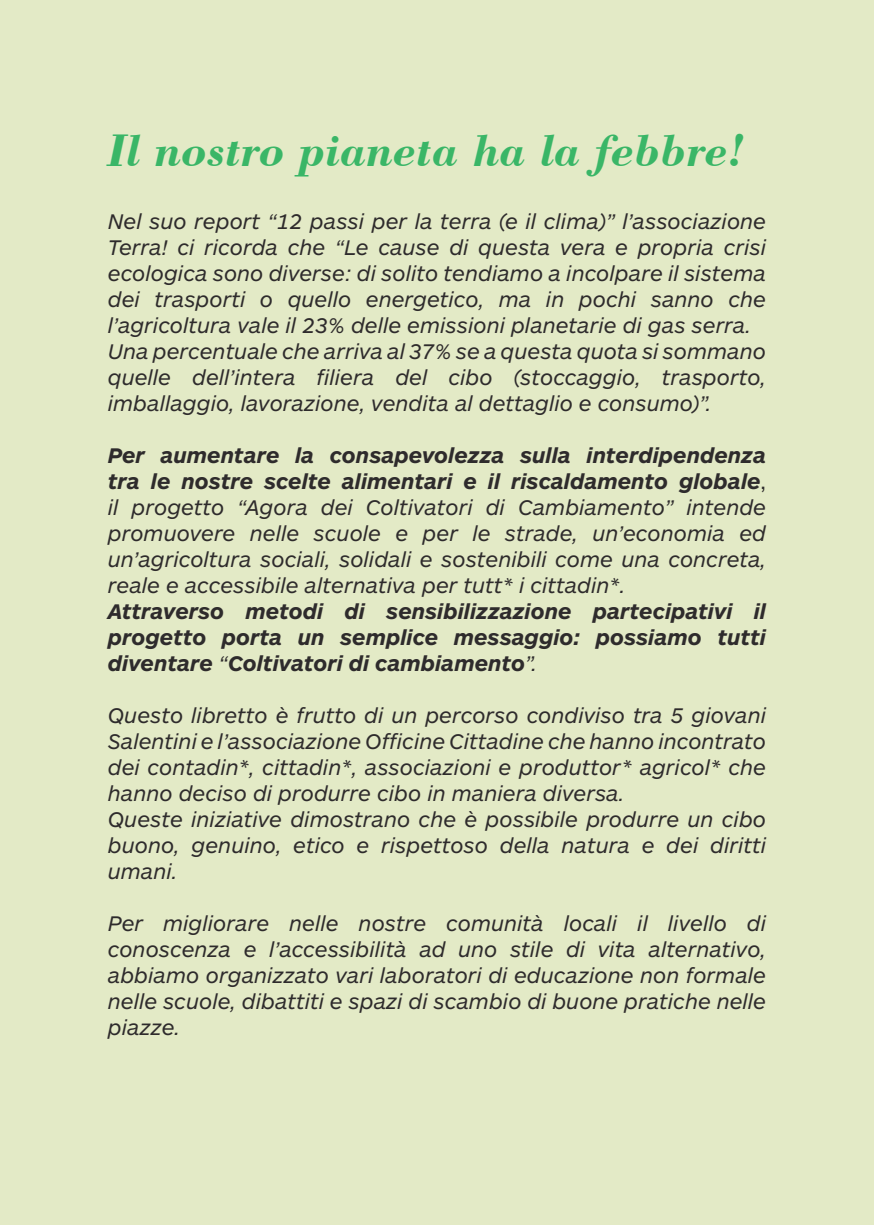
<style>
.page{position:relative;width:874px;height:1225px;background:#fff}
.page>*{position:absolute;margin:0;border:0;box-sizing:border-box;transform-origin:0 0}
.t1{font:italic 700 48px "Bodoni BT";color:#3ab667}
.t2{font:italic 22px/26px "ARS Maquette Pro";color:#2e2b2c}
.t3{font:italic 700 22px/26px "ARS Maquette Pro";color:#2e2b2c;text-align:justify}
.s1{font-weight:700}
.s2{font-style:normal}
.s3{font-weight:400}
</style>
<div class="page">
<div style="left:0;top:0;width:873px;height:1225px;background:#e3eac6"></div>
<h1 class="t1" style="left:108px;top:120px;width:638px">Il nostro pianeta ha la febbre!</h1>
<p class="t2" style="left:108px;top:207px;width:659px">Nel suo report “12 passi per la terra (e il clima)” l’associazione Terra! ci ricorda che “Le cause di questa vera e propria crisi ecologica sono diverse: di solito tendiamo a incolpare il sistema dei trasporti o quello energetico, ma in pochi sanno che l’agricoltura vale il 23% delle emissioni planetarie di gas serra.<br>Una percentuale che arriva al 37% se a questa quota si sommano quelle dell’intera filiera del cibo (stoccaggio, trasporto, imballaggio, lavorazione, vendita al dettaglio e consumo)”.</p>
<p class="t2" style="left:108px;top:441px;width:659px;text-align:justify"><span class="s1">Per aumentare la consapevolezza sulla interdipendenza tra le nostre scelte alimentari e il riscaldamento globale</span><span class="s2">, </span>il progetto “Agora dei Coltivatori di Cambiamento” intende promuovere nelle scuole e per le strade, un’economia ed un’agricoltura sociali, solidali e sostenibili come una concreta, reale e accessibile alternativa per tutt* i cittadin*.</p>
<p class="t3" style="left:108px;top:597px;width:659px">Attraverso metodi di sensibilizzazione partecipativi il progetto porta un semplice messaggio: possiamo tutti diventare <span class="s3">“</span>Coltivatori di cambiamento<span class="s3">”.</span></p>
<p class="t2" style="left:108px;top:701px;width:659px">Questo libretto è frutto di un percorso condiviso tra 5 giovani Salentini e l’associazione Officine Cittadine che hanno incontrato dei contadin*, cittadin*, associazioni e produttor* agricol* che hanno deciso di produrre cibo in maniera diversa.<br>Queste iniziative dimostrano che è possibile produrre un cibo buono, genuino, etico e rispettoso della natura e dei diritti umani.</p>
<p class="t2" style="left:108px;top:909px;width:659px;text-align:justify">Per migliorare nelle nostre comunità locali il livello di conoscenza e l’accessibilità ad uno stile di vita alternativo, abbiamo organizzato vari laboratori di educazione non formale nelle scuole, dibattiti e spazi di scambio di buone pratiche nelle piazze.</p>
</div>
